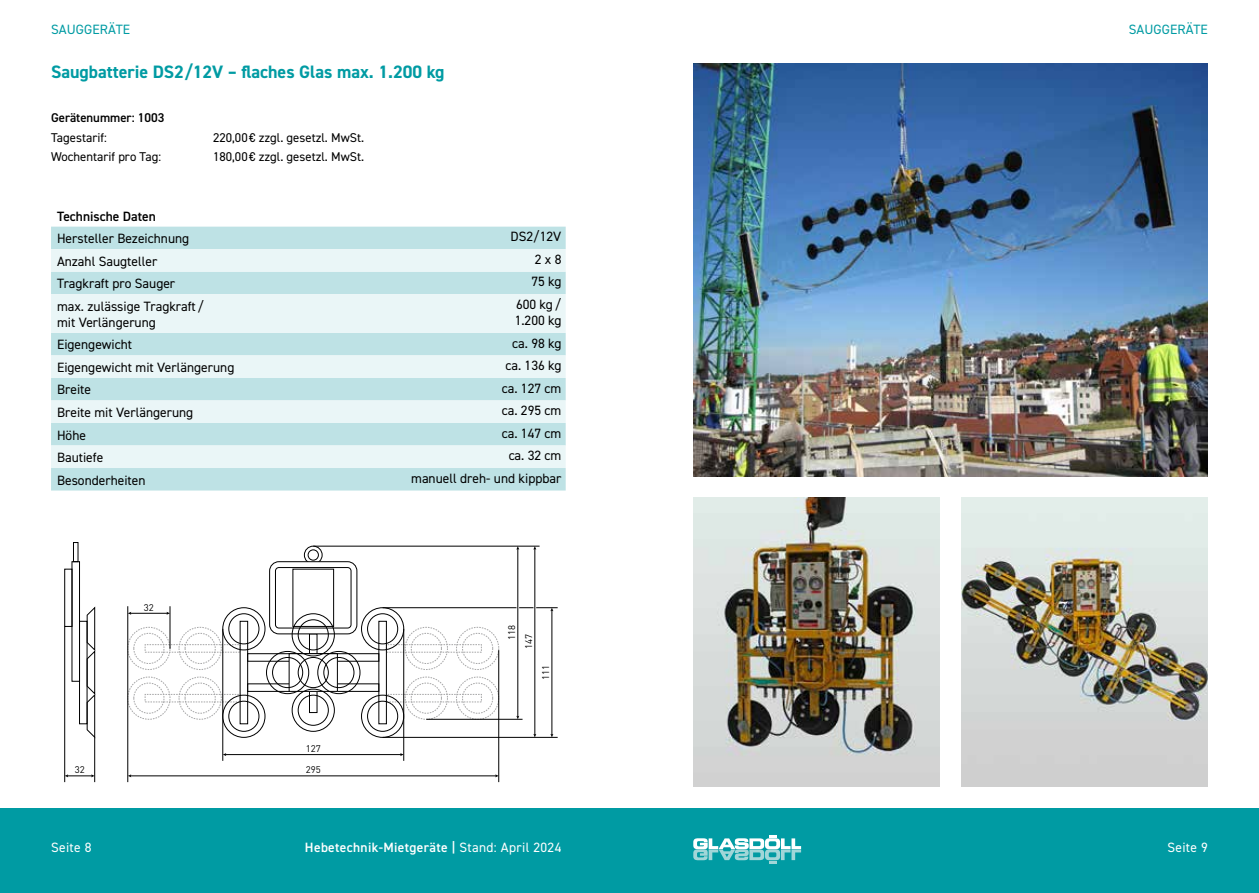
<style>
.page{position:relative;width:1259px;height:893px;background:#fff}
.page>*{position:absolute;margin:0;border:0;box-sizing:border-box;transform-origin:0 0}
.t1{font:700 18px "DIN2014";color:#009ba3}
.t2{font:13.5px/16.2px "DIN2014";color:#000}
.t3{font:600 13.5px "DIN2014";letter-spacing:.025em;color:#fff}
.t4{font:13.5px "DIN2014";letter-spacing:.01em;color:#009ba3}
.t5{font:600 13.5px "DIN2014";color:#000}
.t6{font:13.5px "DIN2014";letter-spacing:.025em;color:#fff}
.t7{font:12.75px "DIN2014";color:#000}
.t8{font:600 12.75px "DIN2014";color:#000}
.t9{font:9.6px/17px "DIN";color:#000}
.s1{font-weight:400}
</style>
<div class="page">
<div style="left:0;top:808px;width:1259px;height:85px;background:#009ba3"></div>
<div style="left:51px;top:227px;width:515px;height:263px;background:#bee2e5"></div>
<svg style="left:51px;top:249px;width:515px;height:219px;background:#d8edef"></svg>
<img style="left:693px;top:64px;width:515px;height:412px">
<img style="left:693px;top:497px;width:247px;height:290px">
<img style="left:961px;top:497px;width:247px;height:290px">
<div style="left:145px;top:644px;width:95px;height:8px;border:1px dashed #a7a7a8"></div>
<div style="left:127px;top:677px;width:43px;height:42px;border:1px dashed #a7a7a8;border-radius:50%"></div>
<div style="left:134px;top:683px;width:30px;height:30px;border:1px dashed #a7a7a8;border-radius:50%"></div>
<div style="left:145px;top:694px;width:95px;height:8px;border:1px dashed #a7a7a8"></div>
<div style="left:179px;top:627px;width:42px;height:43px;border:1px dashed #a7a7a8;border-radius:50%"></div>
<div style="left:185px;top:633px;width:30px;height:31px;border:1px dashed #a7a7a8;border-radius:50%"></div>
<div style="left:127px;top:627px;width:43px;height:43px;border:1px dashed #a7a7a8;border-radius:50%"></div>
<div style="left:134px;top:633px;width:30px;height:31px;border:1px dashed #a7a7a8;border-radius:50%"></div>
<div style="left:179px;top:677px;width:42px;height:42px;border:1px dashed #a7a7a8;border-radius:50%"></div>
<div style="left:185px;top:683px;width:30px;height:30px;border:1px dashed #a7a7a8;border-radius:50%"></div>
<div style="left:386px;top:644px;width:96px;height:8px;border:1px dashed #a7a7a8"></div>
<div style="left:456px;top:677px;width:43px;height:42px;border:1px dashed #a7a7a8;border-radius:50%"></div>
<div style="left:462px;top:683px;width:31px;height:30px;border:1px dashed #a7a7a8;border-radius:50%"></div>
<div style="left:386px;top:694px;width:96px;height:8px;border:1px dashed #a7a7a8"></div>
<div style="left:222px;top:695px;width:43px;height:43px;border:1px solid #000;border-radius:50%"></div>
<div style="left:228px;top:701px;width:31px;height:31px;border:1px solid #000;border-radius:50%"></div>
<div style="left:361px;top:695px;width:43px;height:43px;border:1px solid #000;border-radius:50%"></div>
<div style="left:367px;top:701px;width:31px;height:31px;border:1px solid #000;border-radius:50%"></div>
<div style="left:405px;top:627px;width:43px;height:43px;border:1px dashed #a7a7a8;border-radius:50%"></div>
<div style="left:411px;top:633px;width:31px;height:31px;border:1px dashed #a7a7a8;border-radius:50%"></div>
<div style="left:456px;top:627px;width:43px;height:43px;border:1px dashed #a7a7a8;border-radius:50%"></div>
<div style="left:462px;top:633px;width:31px;height:31px;border:1px dashed #a7a7a8;border-radius:50%"></div>
<div style="left:222px;top:607px;width:43px;height:43px;border:1px solid #000;border-radius:50%"></div>
<div style="left:228px;top:613px;width:31px;height:31px;border:1px solid #000;border-radius:50%"></div>
<div style="left:361px;top:607px;width:43px;height:43px;border:1px solid #000;border-radius:50%"></div>
<div style="left:367px;top:613px;width:31px;height:31px;border:1px solid #000;border-radius:50%"></div>
<div style="left:240px;top:621px;width:8px;height:103px;border:1px solid #000"></div>
<div style="left:378px;top:621px;width:9px;height:103px;border:1px solid #000"></div>
<div style="left:247px;top:653px;width:132px;height:8px;border:1px solid #000"></div>
<div style="left:247px;top:684px;width:132px;height:8px;border:1px solid #000"></div>
<div style="left:309px;top:634px;width:8px;height:43px;border:1px solid #000"></div>
<div style="left:309px;top:691px;width:8px;height:22px;border:1px solid #000"></div>
<svg style="left:291px;top:655px;width:45px;height:35px"></svg>
<div style="left:289px;top:653px;width:49px;height:39px;border:1px solid #000"></div>
<div style="left:298px;top:657px;width:31px;height:31px;border:1px solid #000;border-radius:50%"></div>
<svg style="left:269px;top:546px;width:88px;height:88px"></svg>
<div style="left:293px;top:569px;width:41px;height:57px;background:#fff"></div>
<div style="left:293px;top:569px;width:41px;height:58px;border:1px solid #000"></div>
<div style="left:64px;top:569px;width:8px;height:58px;border:1px solid #000"></div>
<div style="left:292px;top:689px;width:43px;height:43px;border:1px solid #000;border-radius:50%"></div>
<div style="left:298px;top:695px;width:31px;height:31px;border:1px solid #000;border-radius:50%"></div>
<div style="left:292px;top:613px;width:43px;height:43px;border:1px solid #000;border-radius:50%"></div>
<div style="left:298px;top:619px;width:31px;height:31px;border:1px solid #000;border-radius:50%"></div>
<div style="left:317px;top:651px;width:43px;height:43px;border:1px solid #000;border-radius:50%"></div>
<div style="left:323px;top:657px;width:31px;height:31px;border:1px solid #000;border-radius:50%"></div>
<div style="left:266px;top:651px;width:43px;height:43px;border:1px solid #000;border-radius:50%"></div>
<div style="left:272px;top:657px;width:31px;height:31px;border:1px solid #000;border-radius:50%"></div>
<div style="left:405px;top:677px;width:43px;height:42px;border:1px dashed #a7a7a8;border-radius:50%"></div>
<div style="left:411px;top:683px;width:31px;height:30px;border:1px dashed #a7a7a8;border-radius:50%"></div>
<hr style="left:127px;top:606px;width:1px;height:176px;background:#000">
<hr style="left:403px;top:629px;width:1px;height:132px;background:#000">
<hr style="left:222px;top:629px;width:1px;height:132px;background:#000">
<hr style="left:225px;top:754px;width:176px;height:1px;background:#000">
<hr style="left:170px;top:606px;width:1px;height:43px;background:#000">
<hr style="left:130px;top:613px;width:38px;height:1px;background:#000">
<hr style="left:64px;top:626px;width:1px;height:156px;background:#000">
<hr style="left:94px;top:737px;width:1px;height:45px;background:#000">
<svg style="left:65px;top:774px;width:30px;height:3px"></svg>
<hr style="left:498px;top:650px;width:1px;height:132px;background:#000">
<hr style="left:130px;top:776px;width:366px;height:1px;background:#000">
<hr style="left:426px;top:719px;width:96px;height:1px;background:#000">
<hr style="left:313px;top:546px;width:226px;height:1px;background:#000">
<hr style="left:383px;top:737px;width:174px;height:1px;background:#000">
<hr style="left:383px;top:607px;width:174px;height:1px;background:#000">
<hr style="left:551px;top:610px;width:1px;height:125px;background:#000">
<svg style="left:516px;top:603px;width:3px;height:11px"></svg>
<svg style="left:533px;top:603px;width:3px;height:11px"></svg>
<hr style="left:534px;top:548px;width:1px;height:187px;background:#000">
<hr style="left:517px;top:548px;width:1px;height:169px;background:#000">
<div style="left:73px;top:542px;width:5px;height:20px;border:1px solid #000"></div>
<div style="left:72px;top:561px;width:8px;height:120px;border:1px solid #000"></div>
<svg style="left:87px;top:607px;width:8px;height:131px"></svg>
<svg style="left:693px;top:835px;width:108px;height:28px"></svg>
<p class="t4" style="left:51px;top:21px;width:81px">SAUGGERÄTE</p>
<p class="t4" style="left:1128px;top:21px;width:81px">SAUGGERÄTE</p>
<h1 class="t1" style="left:51px;top:60px;width:395px">Saugbatterie DS2/12V – flaches Glas max. 1.200 kg</h1>
<p class="t8" style="left:51px;top:109px;width:115px">Gerätenummer: 1003</p>
<p class="t7" style="left:51px;top:129px;width:57px">Tagestarif:</p>
<p class="t7" style="left:213px;top:129px;width:153px">220,00 € zzgl. gesetzl. MwSt.</p>
<p class="t7" style="left:51px;top:149px;width:112px">Wochentarif pro Tag:</p>
<p class="t7" style="left:213px;top:149px;width:153px">180,00€ zzgl. gesetzl. MwSt.</p>
<p class="t5" style="left:57px;top:207px;width:100px">Technische Daten</p>
<p class="t2" style="left:57px;top:230px;width:134px">Hersteller Bezeichnung</p>
<p class="t2" style="left:510px;top:228px;width:52px">DS2/12V</p>
<p class="t2" style="left:57px;top:253px;width:102px">Anzahl Saugteller</p>
<p class="t2" style="left:535px;top:251px;width:28px">2 x 8</p>
<p class="t2" style="left:57px;top:275px;width:120px">Tragkraft pro Sauger</p>
<p class="t2" style="left:531px;top:273px;width:32px">75 kg</p>
<p class="t2" style="left:57px;top:298px;width:149px">max. zulässige Tragkraft / mit Verlängerung</p>
<p class="t2" style="left:514px;top:296px;width:48px">600 kg /<br>1.200 kg</p>
<p class="t2" style="left:57px;top:336px;width:77px">Eigengewicht</p>
<p class="t2" style="left:512px;top:335px;width:51px">ca. 98 kg</p>
<p class="t2" style="left:57px;top:359px;width:179px">Eigengewicht mit Verlängerung</p>
<p class="t2" style="left:505px;top:357px;width:57px">ca. 136 kg</p>
<p class="t2" style="left:57px;top:381px;width:36px">Breite</p>
<p class="t2" style="left:502px;top:380px;width:61px">ca. 127 cm</p>
<p class="t2" style="left:57px;top:404px;width:138px">Breite mit Verlängerung</p>
<p class="t2" style="left:502px;top:402px;width:61px">ca. 295 cm</p>
<p class="t2" style="left:57px;top:426px;width:30px">Höhe</p>
<p class="t2" style="left:502px;top:425px;width:61px">ca. 147 cm</p>
<p class="t2" style="left:57px;top:449px;width:48px">Bautiefe</p>
<p class="t2" style="left:509px;top:447px;width:54px">ca. 32 cm</p>
<p class="t2" style="left:57px;top:472px;width:90px">Besonderheiten</p>
<p class="t2" style="left:411px;top:470px;width:152px">manuell dreh- und kippbar</p>
<p class="t9" style="left:144px;top:598px;width:11px">32</p>
<p class="t9" style="left:306px;top:739px;width:16px">127</p>
<p class="t9" style="left:75px;top:761px;width:11px">32</p>
<p class="t9" style="left:306px;top:761px;width:16px">295</p>
<p class="t9" style="left:503px;top:649px;width:26px;text-indent:9px;rotate:-90deg">118<br>147</p>
<p class="t9" style="left:537px;top:680px;width:16px;rotate:-90deg">111</p>
<p class="t6" style="left:51px;top:839px;width:42px">Seite 8</p>
<p class="t3" style="left:305px;top:839px;width:258px">Hebetechnik-Mietgeräte | <span class="s1">Stand: April 2024</span></p>
<p class="t6" style="left:1167px;top:839px;width:42px">Seite 9</p>
</div>
